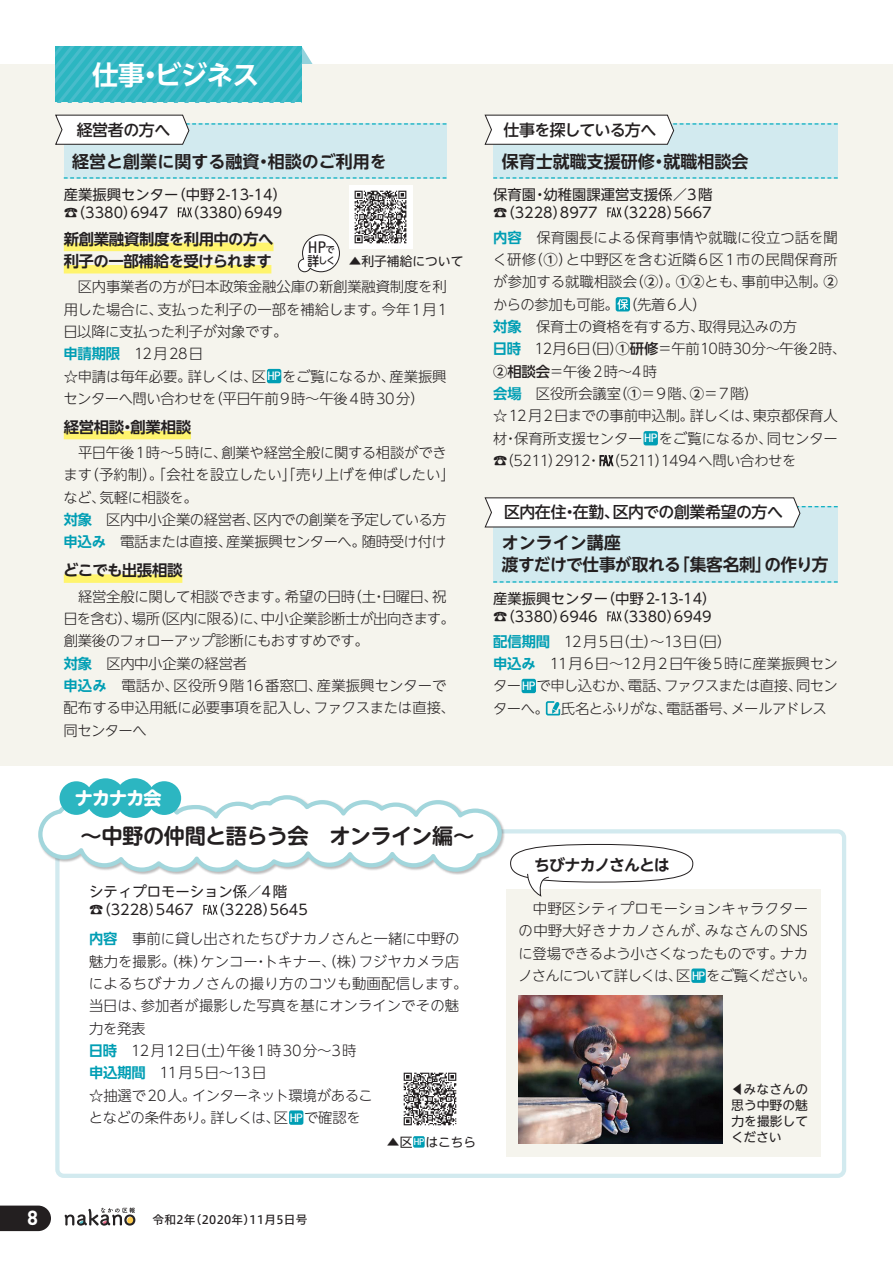
<style>
.page{position:relative;width:893px;height:1263px;background:#fff}
.page>*{position:absolute;margin:0;border:0;box-sizing:border-box;transform-origin:0 0}
.t1{font:700 26.55px "UD Shin Go NT Pr 6 N De";letter-spacing:-.02em;color:#fff}
.t2{font:700 21.3px "UD Shin M Go Pr 6 De";letter-spacing:-.03em;color:#231f20}
.t3{font:700 20.25px "DIN";color:#fff}
.t4{font:700 18px "UD Shin M Go Pr 6";letter-spacing:-.045em;color:#fff}
.t5{font:700 16.95px "UD Shin Go NT Pr 6 N De";color:#231f20}
.t6{font:700 16.95px "UD Shin Go NT Pr 6 N De";letter-spacing:-.025em;color:#231f20}
.t7{font:condensed 16.05px "Univers";color:#231f20}
.t8{font:500 15.9px "UD Shin Go NT Pr 6 N";letter-spacing:-.035em;color:#231f20}
.t9{font:700 15.9px "UD Shin Go NT Pr 6 N De";letter-spacing:-.06em;color:#231f20}
.t10{font:700 15.45px "UD Shin Go NT Pr 6 N De";letter-spacing:-.03em;color:#231f20}
.本文{font:300 14.4px/22.4px "UD Shin Go NT Pr 6 N";letter-spacing:-.015em;color:#231f20}
.本文_1字下げ{font:300 14.4px/22.4px "UD Shin Go NT Pr 6 N";letter-spacing:-.005em;color:#231f20;text-align:justify}
.問い合わせ_共通{font:14.4px "UD Shin Go NT Pr 6 N";color:#231f20}
.本文-2{font:300 14.4px/22.4px "UD Shin Go NT Pr 6 N";letter-spacing:-.035em;color:#231f20}
.本文-3{font:300 14.4px/22.4px "UD Shin Go NT Pr 6 N";letter-spacing:.015em;color:#231f20}
.本文_1字下げ-2{font:300 14.4px "UD Shin Go NT Pr 6 N";letter-spacing:.08em;color:#231f20}
.本文_1字下げ-3{font:300 14.4px/22.4px "UD Shin Go NT Pr 6 N";letter-spacing:-.025em;color:#231f20}
.本文-4{font:300 14.4px "UD Shin Go NT Pr 6 N";letter-spacing:.085em;color:#231f20}
.本文_1字下げ-4{font:300 14.4px "UD Shin Go NT Pr 6 N";letter-spacing:-.055em;color:#231f20}
.写真キャプ{font:12.75px/15.9px "UD Shin Go NT Pr 6 N";color:#231f20;text-align:justify}
.t11{font:11.7px "Hiragino UD Sans F Std W5";letter-spacing:.025em;color:#231f20}
.t12{font:condensed 11.7px "Univers";letter-spacing:-.1em;color:#fff;scale:1.11 1}
.t13{font:500 9.3px "UD Shin M Go Pr 6";color:#231f20;scale:.93 1}
.t14{font:condensed 9.3px "Univers";color:#fff;scale:1.11 1}
.s1{font-family:"UD Shin M Go Pr 6";font-weight:500;font-stretch:normal;font-size:9.3px}
.s2{font-size:13.2px}
.s3{font-family:"UD Shin Go NT Pr 6 N De";font-weight:700;color:#009eb4}
.s4{font-weight:500}
</style>
<div class="page">
<svg style="left:0;top:1205px;width:51px;height:26px"></svg>
<svg style="left:65px;top:1207px;width:70px;height:18px"></svg>
<div style="left:506px;top:889px;width:315px;height:268px;background:#f5f4ed"></div>
<div style="left:691px;top:968px;width:15px;height:15px;background:#009eb4;border-radius:2px"></div>
<div style="left:0;top:64px;width:893px;height:701px;background:#f5f4ed"></div>
<svg style="left:55px;top:47px;width:258px;height:55px;background:#3cbac6"></svg>
<div style="left:64px;top:243px;width:210px;height:8px;background:#fff46d"></div>
<div style="left:64px;top:265px;width:207px;height:8px;background:#fff46d"></div>
<div style="left:267px;top:369px;width:14px;height:14px;background:#009eb4;border-radius:2px"></div>
<div style="left:64px;top:431px;width:127px;height:8px;background:#fff46d"></div>
<div style="left:64px;top:574px;width:118px;height:9px;background:#fff46d"></div>
<div style="left:64px;top:123px;width:382px;height:56px;background:#d2eaef"></div>
<svg style="left:64px;top:177px;width:382px;height:2px"></svg>
<svg style="left:178px;top:207px;width:14px;height:10px"></svg>
<svg style="left:298px;top:234px;width:42px;height:39px"></svg>
<svg style="left:55px;top:114px;width:391px;height:31px"></svg>
<div style="left:616px;top:297px;width:14px;height:14px;background:#009eb4;border-radius:2px"></div>
<svg style="left:617px;top:299px;width:11px;height:11px"></svg>
<div style="left:643px;top:431px;width:15px;height:14px;background:#009eb4;border-radius:2px"></div>
<svg style="left:600px;top:455px;width:13px;height:11px"></svg>
<div style="left:493px;top:123px;width:345px;height:56px;background:#d2eaef"></div>
<svg style="left:493px;top:177px;width:345px;height:2px"></svg>
<svg style="left:607px;top:207px;width:15px;height:10px"></svg>
<div style="left:55px;top:829px;width:791px;height:349px;border:4px solid #d2eaef;border-radius:6px"></div>
<div style="left:289px;top:1110px;width:14px;height:15px;background:#009eb4;border-radius:2px"></div>
<svg style="left:203px;top:905px;width:15px;height:10px"></svg>
<svg style="left:38px;top:793px;width:466px;height:81px"></svg>
<div style="left:60px;top:781px;width:33px;height:34px;background:#2cb6c1;border-radius:50%"></div>
<div style="left:86px;top:778px;width:39px;height:40px;background:#2cb6c1;border-radius:50%"></div>
<div style="left:115px;top:778px;width:40px;height:40px;background:#2cb6c1;border-radius:50%"></div>
<div style="left:147px;top:781px;width:34px;height:34px;background:#2cb6c1;border-radius:50%"></div>
<img style="left:519px;top:995px;width:204px;height:149px">
<div style="left:510px;top:844px;width:183px;height:38px;border:1px solid #231f20;border-radius:50%"></div>
<svg style="left:527px;top:873px;width:22px;height:24px"></svg>
<svg style="left:484px;top:114px;width:354px;height:31px"></svg>
<div style="left:522px;top:679px;width:14px;height:14px;background:#009eb4;border-radius:2px"></div>
<svg style="left:545px;top:701px;width:16px;height:15px"></svg>
<div style="left:493px;top:506px;width:345px;height:77px;background:#d2eaef"></div>
<svg style="left:493px;top:581px;width:345px;height:2px"></svg>
<svg style="left:607px;top:611px;width:15px;height:10px"></svg>
<svg style="left:484px;top:497px;width:354px;height:31px;background:#ebeeee"></svg>
<img style="left:403px;top:1072px;width:54px;height:54px">
<div style="left:413px;top:1136px;width:12px;height:12px;background:#009eb4;border-radius:2px"></div>
<div style="left:349px;top:185px;width:63px;height:64px;background:#fff"></div>
<img style="left:354px;top:190px;width:53px;height:54px">
<p class="t1" style="left:92px;top:53px;width:168px">仕事・ビジネス</p>
<p class="t8" style="left:77px;top:117px;width:95px">経営者の方へ</p>
<p class="t5" style="left:72px;top:148px;width:316px">経営と創業に関する融資・相談のご利用を</p>
<p class="問い合わせ_共通" style="left:64px;top:183px;width:225px">産業振興センター（中野2-13-14）</p>
<p class="問い合わせ_共通" style="left:64px;top:201px;width:220px">☎（3380）6947 （3380）6949</p>
<p class="t7" style="left:308px;top:237px;width:28px">HP<span class="s1">で</span></p>
<p class="t13" style="left:308px;top:252px;width:31px"><span class="s2">詳</span>しく</p>
<p class="t10" style="left:64px;top:226px;width:211px">新創業融資制度を利用中の方へ</p>
<p class="t10" style="left:64px;top:249px;width:210px">利子の一部補給を受けられます</p>
<p class="本文" style="left:63px;top:275px;width:385px;text-align:justify;text-indent:14px">区内事業者の方が日本政策金融公庫の新創業融資制度を利用した場合に、支払った利子の一部を補給します。今年1月1日以降に支払った利子が対象です。</p>
<p class="本文" style="left:64px;top:342px;width:141px"><span class="s3">申請期限</span>　12月28日</p>
<p class="本文" style="left:64px;top:364px;width:204px">☆申請は毎年必要。詳しくは、区</p>
<p class="t12" style="left:267px;top:369px;width:14px">HP</p>
<p class="写真キャプ" style="left:349px;top:253px;width:116px">▲利子補給について</p>
<p class="本文" style="left:64px;top:364px;width:385px;text-indent:219px">をご覧になるか、産業振興センターへ問い合わせを（平日午前9時～午後4時30分）</p>
<p class="t10" style="left:64px;top:414px;width:129px">経営相談・創業相談</p>
<p class="本文" style="left:63px;top:441px;width:393px;text-indent:15px">平日午後1時～5時に、創業や経営全般に関する相談ができます（予約制）。「会社を設立したい」「売り上げを伸ばしたい」など、気軽に相談を。</p>
<p class="本文-2" style="left:64px;top:508px;width:384px"><span class="s3">対象</span>　区内中小企業の経営者、区内での創業を予定している方</p>
<p class="本文" style="left:64px;top:530px;width:384px"><span class="s3">申込み</span>　電話または直接、産業振興センターへ。随時受け付け</p>
<p class="t10" style="left:63px;top:558px;width:121px">どこでも出張相談</p>
<p class="本文" style="left:63px;top:584px;width:393px;text-indent:15px">経営全般に関して相談できます。希望の日時（土・日曜日、祝日を含む）、場所（区内に限る）に、中小企業診断士が出向きます。創業後のフォローアップ診断にもおすすめです。</p>
<p class="本文" style="left:64px;top:651px;width:185px"><span class="s3">対象</span>　区内中小企業の経営者</p>
<p class="本文" style="left:64px;top:674px;width:393px"><span class="s3">申込み</span>　電話か、区役所9階16番窓口、産業振興センターで配布する申込用紙に必要事項を記入し、ファクスまたは直接、同センターへ</p>
<p class="t8" style="left:503px;top:117px;width:154px">仕事を探している方へ</p>
<p class="t5" style="left:502px;top:148px;width:248px">保育士就職支援研修・就職相談会</p>
<p class="問い合わせ_共通" style="left:493px;top:183px;width:221px">保育園・幼稚園課運営支援係／3階</p>
<p class="問い合わせ_共通" style="left:493px;top:201px;width:220px">☎（3228）8977 （3228）5667</p>
<p class="本文" style="left:493px;top:226px;width:347px;text-align:justify"><span class="s3">内容</span>　保育園長による保育事情や就職に役立つ話を聞く研修（<span class="s4">①</span>）と中野区を含む近隣6区1市の民間保育所が参加する就職相談会（<span class="s4">②</span>）。<span class="s4">①②</span>とも、事前申込制。<span class="s4">②</span>からの参加も可能。（先着6人）</p>
<p class="本文" style="left:493px;top:315px;width:305px"><span class="s3">対象</span>　保育士の資格を有する方、取得見込みの方</p>
<p class="本文-3" style="left:493px;top:337px;width:355px"><span class="s3">日時</span>　12月6日（日）<span class="s4">①研修</span>＝午前10時30分～午後2時、<br><span class="s4">②相談会</span>＝午後2時～4時</p>
<p class="本文" style="left:493px;top:382px;width:267px"><span class="s3">会場</span>　区役所会議室（<span class="s4">①</span>＝9階、<span class="s4">②</span>＝7階）</p>
<p class="本文" style="left:493px;top:404px;width:346px">☆12月2日までの事前申込制。詳しくは、東京都保育人材・保育所支援センター</p>
<p class="本文" style="left:493px;top:427px;width:346px;text-indent:166px">をご覧になるか、同センター☎（5211）2912・（5211）1494へ問い合わせを</p>
<p class="t12" style="left:644px;top:431px;width:14px">HP</p>
<p class="t8" style="left:504px;top:499px;width:280px">区内在住・在勤、区内での創業希望の方へ</p>
<p class="t5" style="left:502px;top:528px;width:121px">オンライン講座</p>
<p class="t6" style="left:502px;top:551px;width:328px">渡すだけで仕事が取れる「集客名刺」の作り方</p>
<p class="問い合わせ_共通" style="left:493px;top:587px;width:225px">産業振興センター（中野2-13-14）</p>
<p class="問い合わせ_共通" style="left:493px;top:605px;width:220px">☎（3380）6946 （3380）6949</p>
<p class="本文-4" style="left:493px;top:630px;width:240px"><span class="s3">配信期間</span>　12月5日（土）～13日（日）</p>
<p class="本文" style="left:493px;top:652px;width:346px"><span class="s3">申込み</span>　11月6日～12月2日午後5時に産業振興センター</p>
<p class="本文-2" style="left:493px;top:674px;width:346px;text-indent:44px">で申し込むか、電話、ファクスまたは直接、同センターへ。 氏名とふりがな、電話番号、メールアドレス</p>
<p class="t12" style="left:522px;top:679px;width:14px">HP</p>
<p class="t4" style="left:75px;top:782px;width:88px">ナカナカ会</p>
<p class="t2" style="left:81px;top:817px;width:395px">～中野の仲間と語らう会　オンライン編～</p>
<p class="問い合わせ_共通" style="left:89px;top:880px;width:214px">シティプロモーション係／4階　</p>
<p class="問い合わせ_共通" style="left:89px;top:898px;width:220px">☎（3228）5467 （3228）5645</p>
<p class="本文_1字下げ" style="left:89px;top:927px;width:380px;text-align:left"><span class="s3">内容</span>　事前に貸し出されたちびナカノさんと一緒に中野の魅力を撮影。（株）ケンコー・トキナー、（株）フジヤカメラ店によるちびナカノさんの撮り方のコツも動画配信します。当日は、参加者が撮影した写真を基にオンラインでその魅力を発表</p>
<p class="本文_1字下げ-2" style="left:89px;top:1039px;width:269px"><span class="s3">日時</span>　12月12日（土）午後1時30分～3時</p>
<p class="本文_1字下げ-2" style="left:89px;top:1061px;width:179px"><span class="s3">申込期間</span>　11月5日～13日</p>
<p class="本文_1字下げ-3" style="left:89px;top:1083px;width:285px">☆抽選で20人。インターネット環境があることなどの条件あり。詳しくは、区</p>
<p class="t12" style="left:289px;top:1110px;width:14px">HP</p>
<p class="本文_1字下げ" style="left:304px;top:1106px;width:58px">で確認を</p>
<p class="写真キャプ" style="left:387px;top:1133px;width:27px">▲区</p>
<p class="t14" style="left:413px;top:1136px;width:11px">HP</p>
<p class="写真キャプ" style="left:425px;top:1133px;width:53px">はこちら</p>
<p class="t9" style="left:534px;top:852px;width:137px">ちびナカノさんとは</p>
<p class="本文_1字下げ" style="left:518px;top:897px;width:291px;text-indent:14px">中野区シティプロモーションキャラクターの中野大好きナカノさんが、みなさんのSNSに登場できるよう小さくなったものです。ナカノさんについて詳しくは、区</p>
<p class="t12" style="left:692px;top:968px;width:14px">HP</p>
<p class="本文_1字下げ-4" style="left:706px;top:964px;width:112px">をご覧ください。</p>
<p class="写真キャプ" style="left:731px;top:1081px;width:79px">◀︎みなさんの思う中野の魅力を撮影してください</p>
<h3 class="t3" style="left:27px;top:1205px;width:12px">8</h3>
<p class="t11" style="left:152px;top:1211px;width:157px">令和2年（2020年）11月5日号</p>
</div>
